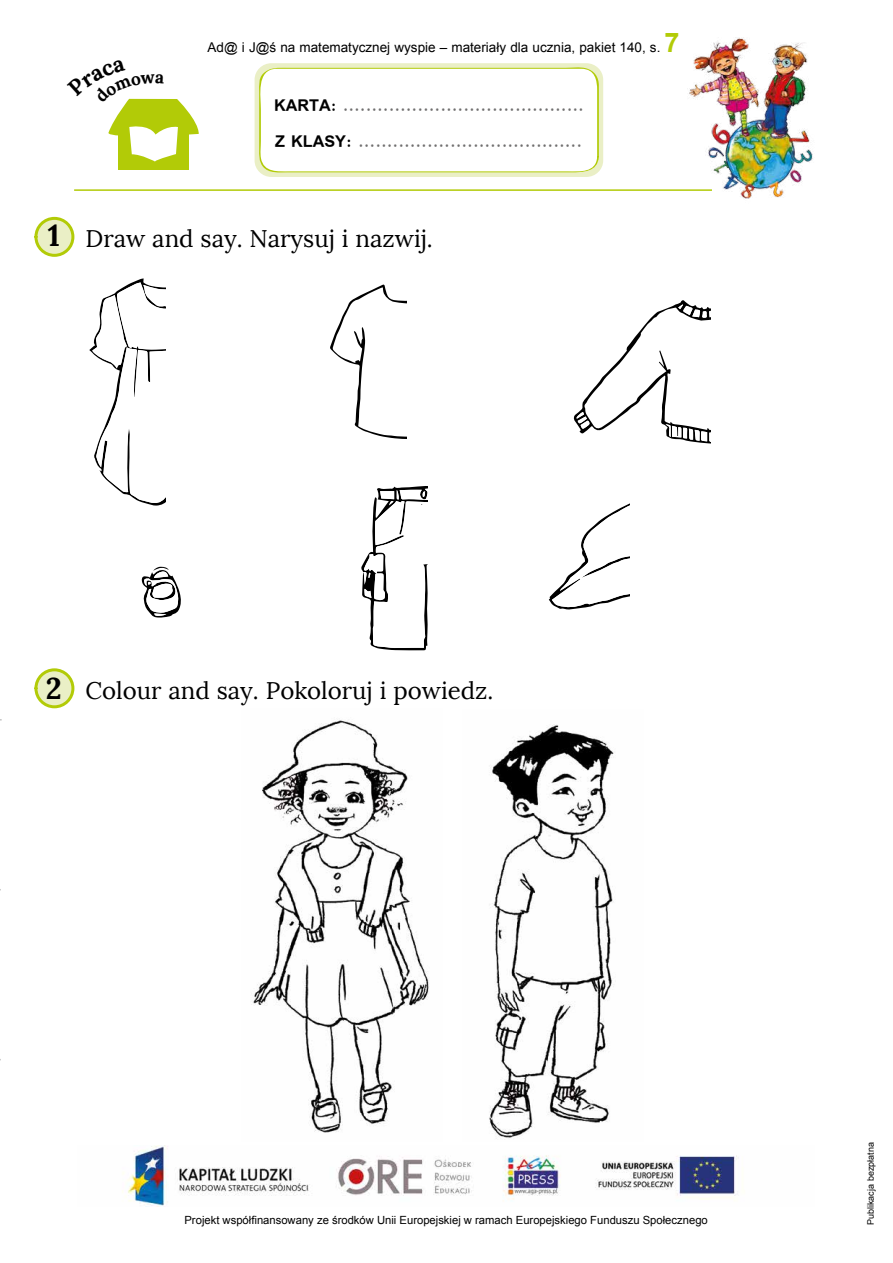
<style>
.page{position:relative;width:893px;height:1263px;background:#fff}
.page>*{position:absolute;margin:0;border:0;box-sizing:border-box;transform-origin:0 0}
.t1{font:700 30px "Lora";color:#000}
.t2{font:24px "Lora";color:#000}
.t3{font:700 18px/35.2px "Simplified Arabic";color:#706f6f}
.t4{font:13.5px "Arial";color:#000}
.t5{font:11.25px "Arial";color:#000}
.t6{font:9px "Arial";color:#000}
.s1{font-weight:700;font-size:27px;color:#b2cb07}
.s2{color:#000}
</style>
<div class="page">
<hr style="left:74px;top:189px;width:638px;height:2px;background:#b2cb07">
<img style="left:687px;top:38px;width:126px;height:161px">
<div style="left:255px;top:63px;width:348px;height:114px;background:#eaefc6;border-radius:17px"></div>
<div style="left:119px;top:117px;width:70px;height:53px;background:#b2cb07"></div>
<img style="left:122px;top:1146px;width:615px;height:60px">
<svg style="left:330px;top:284px;width:77px;height:155px"></svg>
<svg style="left:573px;top:300px;width:138px;height:144px"></svg>
<svg style="left:549px;top:503px;width:81px;height:107px"></svg>
<svg style="left:142px;top:566px;width:39px;height:52px"></svg>
<svg style="left:89px;top:278px;width:77px;height:228px"></svg>
<svg style="left:361px;top:486px;width:67px;height:164px"></svg>
<div style="left:153px;top:313px;width:32px;height:30px;background:#fff"></div>
<img style="left:251px;top:720px;width:178px;height:413px">
<img style="left:489px;top:724px;width:125px;height:415px">
<svg style="left:34px;top:216px;width:41px;height:41px"></svg>
<svg style="left:34px;top:668px;width:41px;height:41px"></svg>
<svg style="left:108px;top:98px;width:91px;height:63px"></svg>
<svg style="left:256px;top:67px;width:345px;height:107px"></svg>
<p class="t4" style="left:208px;top:38px;width:473px">Ad@ i J@ś na matematycznej wyspie – materiały dla ucznia, pakiet 140, s. <span class="s1">7</span></p>
<p class="t3" style="left:274px;top:88px;width:311px"><span class="s2">KARTA:</span> ..........................................<br><span class="s2">Z KLASY:</span> .......................................</p>
<h1 class="t1" style="left:48px;top:216px;width:14px">1</h1>
<h2 class="t2" style="left:85px;top:224px;width:349px">Draw and say. Narysuj i nazwij.</h2>
<h1 class="t1" style="left:46px;top:669px;width:17px">2</h1>
<h2 class="t2" style="left:85px;top:675px;width:409px">Colour and say. Pokoloruj i powiedz.</h2>
<p class="t5" style="left:184px;top:1212px;width:525px">Projekt współfinansowany ze środków Unii Europejskiej w ramach Europejskiego Funduszu Społecznego</p>
<p class="t6" style="left:864px;top:1225px;width:84px;rotate:-90deg">Publikacja bezpłatna</p>
</div>
